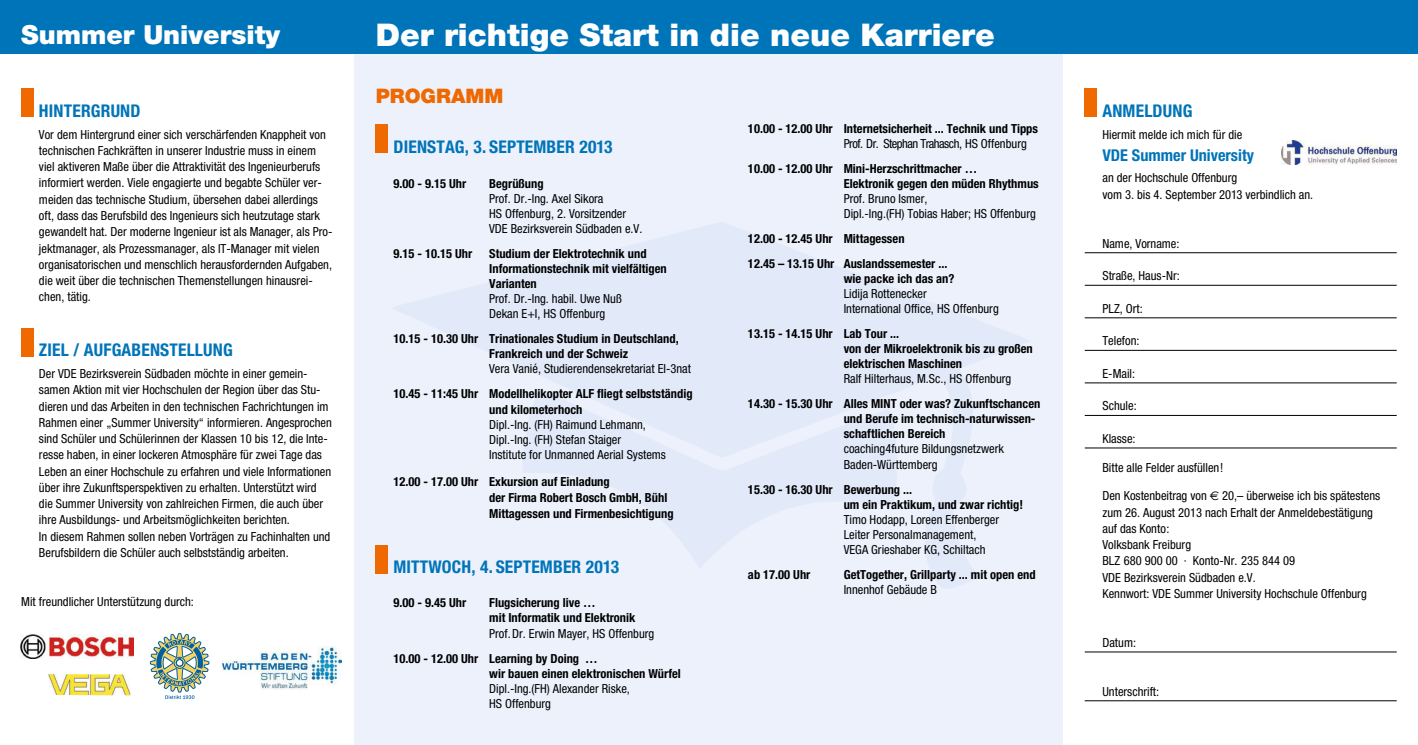
<style>
.page{position:relative;width:1418px;height:745px;background:#fff}
.page>*{position:absolute;margin:0;border:0;box-sizing:border-box;transform-origin:0 0}
.t1{font:900 31.25px "Helvetica Neue LT Std";color:#fff}
.t2{font:900 26.25px "Helvetica Neue LT Std";color:#fff}
.t3{font:900 20px "Helvetica Neue LT Std";color:#ef6800}
.t4{font:700 condensed 17.5px "Helvetica Neue LT Std";letter-spacing:.01em;color:#0074b8}
.t5{font:700 condensed 16.25px "Helvetica Neue LT Std";color:#0074b8}
.t6{font:condensed 12.5px/16.2px "Helvetica Neue LT Std";color:#000}
.t7{font:700 condensed 12.5px/15px "Helvetica Neue LT Std";color:#000}
.t8{font:condensed 12.5px "Helvetica Neue LT Std";letter-spacing:-.04em;color:#000}
.s1{font-family:"Euro Sans";font-stretch:normal}
</style>
<div class="page">
<div style="left:354px;top:50px;width:709px;height:694px;background:#ecf1fc"></div>
<div style="left:0;top:0;width:1417px;height:53px;background:#0074b8"></div>
<div style="left:21px;top:89px;width:13px;height:28px;background:#ef6800"></div>
<div style="left:21px;top:328px;width:13px;height:28px;background:#ef6800"></div>
<hr style="left:1084px;top:252px;width:312px;height:1px;background:#000">
<hr style="left:1084px;top:285px;width:312px;height:1px;background:#000">
<hr style="left:1084px;top:317px;width:312px;height:1px;background:#000">
<hr style="left:1084px;top:350px;width:312px;height:1px;background:#000">
<hr style="left:1084px;top:382px;width:312px;height:1px;background:#000">
<hr style="left:1084px;top:415px;width:312px;height:1px;background:#000">
<hr style="left:1084px;top:447px;width:312px;height:1px;background:#000">
<hr style="left:1084px;top:651px;width:312px;height:1px;background:#000">
<hr style="left:1084px;top:700px;width:312px;height:1px;background:#000">
<div style="left:1084px;top:89px;width:13px;height:28px;background:#ef6800"></div>
<img style="left:1281px;top:140px;width:115px;height:24px">
<div style="left:376px;top:124px;width:12px;height:28px;background:#ef6800"></div>
<div style="left:376px;top:544px;width:12px;height:29px;background:#ef6800"></div>
<img style="left:21px;top:634px;width:112px;height:23px">
<img style="left:48px;top:674px;width:82px;height:20px">
<svg style="left:150px;top:633px;width:59px;height:65px"></svg>
<img style="left:222px;top:646px;width:120px;height:43px">
<h2 class="t2" style="left:21px;top:19px;width:260px">Summer University</h2>
<h3 class="t4" style="left:39px;top:100px;width:103px">Hintergrund</h3>
<p class="t6" style="left:39px;top:126px;width:295px">Vor dem Hintergrund einer sich verschärfenden Knappheit von technischen Fachkräften in unserer Industrie muss in einem viel aktiveren Maße über die Attraktivität des Ingenieurberufs informiert werden. Viele engagierte und begabte Schüler ver&shy;meiden das technische Studium, übersehen dabei allerdings oft, dass das Berufsbild des Ingenieurs sich heutzutage stark gewandelt hat. Der moderne Ingenieur ist als Manager, als Pro&shy;jektmanager, als Prozessmanager, als IT-Manager mit vielen organisatorischen und menschlich herausfordernden Aufgaben, die weit über die technischen Themenstellungen hinausrei&shy;chen, tätig.</p>
<h3 class="t4" style="left:39px;top:339px;width:195px">Ziel / Aufgabenstellung</h3>
<p class="t6" style="left:39px;top:365px;width:294px">Der VDE Bezirksverein Südbaden möchte in einer gemein&shy;samen Aktion mit vier Hochschulen der Region über das Stu&shy;dieren und das Arbeiten in den technischen Fachrichtungen im Rahmen einer „Summer University“ informieren. Angesprochen sind Schüler und Schülerinnen der Klassen 10 bis 12, die Inte&shy;resse haben, in einer lockeren Atmosphäre für zwei Tage das Leben an einer Hochschule zu erfahren und viele Informationen über ihre Zukunftsperspektiven zu erhalten. Unterstützt wird die Summer University von zahlreichen Firmen, die auch über ihre Ausbildungs- und Arbeitsmöglichkeiten berichten.<br>In diesem Rahmen sollen neben Vorträgen zu Fachinhalten und Berufsbildern die Schüler auch selbstständig arbeiten.</p>
<p class="t6" style="left:21px;top:592px;width:174px">Mit freundlicher Unterstützung durch:</p>
<h1 class="t1" style="left:376px;top:16px;width:620px">Der richtige Start in die neue Karriere</h1>
<h3 class="t3" style="left:376px;top:84px;width:129px">PROGRAMM</h3>
<h3 class="t4" style="left:388px;top:136px;width:226px">Dienstag, 3. september 2013</h3>
<p class="t7" style="left:393px;top:176px;width:152px">9.00 - 9.15 Uhr Begrüßung</p>
<p class="t6" style="left:489px;top:191px;width:155px;line-height:15px">Prof. Dr.-Ing. Axel Sikora<br>HS Offenburg, 2. Vorsitzender<br>VDE Bezirksverein Südbaden e.V.</p>
<p class="t7" style="left:393px;top:246px;width:80px">9.15 - 10.15 Uhr</p>
<p class="t7" style="left:489px;top:246px;width:179px">Studium der Elektrotechnik und<br>I nformationstechnik mit vielfältigen<br>Varianten</p>
<p class="t6" style="left:489px;top:291px;width:134px;line-height:15px">Prof. Dr.-Ing. habil. Uwe Nuß<br>Dekan E+I, HS Offenburg</p>
<p class="t7" style="left:489px;top:331px;width:191px;text-indent:-96px">10.15 - 10.30 Uhr Trinationales Studium in Deutschland,<br>Frankreich und der Schweiz</p>
<p class="t6" style="left:489px;top:360px;width:203px">Vera Vanié, Studierendensekretariat EI-3nat</p>
<p class="t7" style="left:489px;top:385px;width:205px;line-height:16.2px;text-indent:-96px">10.45 - 11:45 Uhr Modellhelikopter ALF fliegt selbstständig und kilometerhoch</p>
<p class="t6" style="left:489px;top:417px;width:178px;line-height:15px">Dipl.-Ing. (FH) Raimund Lehmann,<br>Dipl.-Ing. (FH) Stefan Staiger<br>Institute for Unmanned Aerial Systems</p>
<p class="t7" style="left:489px;top:472px;width:186px;line-height:16.2px;text-indent:-96px">12.00 - 17.00 Uhr Exkursion auf Einladung<br>der Firma Robert Bosch GmbH, Bühl<br>M ittagessen und Firmenbesichtigung</p>
<h3 class="t4" style="left:388px;top:556px;width:232px">M ittwoch, 4. september 2013</h3>
<p class="t7" style="left:393px;top:595px;width:74px">9.00 - 9.45 Uhr</p>
<p class="t7" style="left:489px;top:595px;width:148px">Flugsicherung live …<br>mit Informatik und Elektronik</p>
<p class="t6" style="left:489px;top:624px;width:167px">Prof.Dr. Erwin Mayer, HS Offenburg</p>
<p class="t7" style="left:489px;top:650px;width:193px;text-indent:-96px">10.00 - 12.00 Uhr Learning by Doing …<br>wir bauen einen elektronischen Würfel</p>
<p class="t6" style="left:489px;top:680px;width:142px;line-height:15px">Dipl.-Ing.(FH) Alexander Riske,<br>HS Offenburg</p>
<p class="t7" style="left:748px;top:121px;width:291px">10.00 - 12.00 Uhr I nternetsicherheit ... Technik und Tipps</p>
<p class="t8" style="left:843px;top:136px;width:185px">Prof. Dr. Stephan Trahasch, HS Offenburg</p>
<p class="t7" style="left:843px;top:161px;width:197px;text-indent:-96px">10.00 - 12.00 Uhr M ini-Herzschrittmacher …<br>Elektronik gegen den müden Rhythmus</p>
<p class="t6" style="left:843px;top:191px;width:194px;line-height:15px">Prof. Bruno Ismer,<br>Dipl.-Ing.(FH) Tobias Haber; HS Offenburg</p>
<p class="t7" style="left:748px;top:226px;width:201px;line-height:25px">12.00 - 12.45 Uhr M ittagessen<br>12.45 – 13.15 Uhr Auslandssemester ...</p>
<p class="t7" style="left:843px;top:271px;width:112px">wie packe ich das an?</p>
<p class="t6" style="left:843px;top:286px;width:157px;line-height:15px">Lidija Rottenecker<br>International Office, HS Offenburg</p>
<p class="t7" style="left:843px;top:326px;width:190px;text-indent:-96px">13.15 - 14.15 Uhr Lab Tour ...<br>von der Mikroelektronik bis zu großen elektrischen Maschinen</p>
<p class="t6" style="left:843px;top:370px;width:169px">Ralf Hilterhaus, M.Sc., HS Offenburg</p>
<p class="t7" style="left:748px;top:396px;width:131px">14.30 - 15.30 Uhr Alles MINT</p>
<p class="t7" style="left:843px;top:396px;width:198px;text-indent:56px">oder was? Zukunftschancen und Berufe im technisch-naturwissen&shy;schaftlichen Bereich</p>
<p class="t6" style="left:843px;top:441px;width:162px;line-height:15px">coaching4future Bildungsnetzwerk<br>Baden-Württemberg</p>
<p class="t7" style="left:843px;top:481px;width:181px;text-indent:-96px">15.30 - 16.30 Uhr Bewerbung ...<br>um ein Praktikum, und zwar richtig!</p>
<p class="t6" style="left:843px;top:511px;width:157px;line-height:15px">Timo Hodapp, Loreen Effenberger<br>Leiter Personalmanagement,<br>VEGA Grieshaber KG, Schiltach</p>
<p class="t7" style="left:748px;top:566px;width:84px">ab 17.00 Uhr G</p>
<p class="t7" style="left:850px;top:566px;width:186px">etTogether, Grillparty ... mit open end</p>
<p class="t6" style="left:843px;top:580px;width:95px">Innenhof Gebäude B</p>
<h3 class="t4" style="left:1102px;top:100px;width:91px">anmeldung</h3>
<p class="t6" style="left:1102px;top:126px;width:141px">Hiermit melde ich mich für die</p>
<h3 class="t5" style="left:1102px;top:145px;width:153px">VDE Summer University</h3>
<p class="t6" style="left:1102px;top:170px;width:212px">an der Hochschule Offenburg<br>vom 3. bis 4. September 2013 verbindlich an.</p>
<p class="t6" style="left:1102px;top:235px;width:79px">Name, Vorname:</p>
<p class="t6" style="left:1102px;top:267px;width:79px">Straße, Haus-Nr:</p>
<p class="t6" style="left:1102px;top:300px;width:42px">PLZ, Ort:</p>
<p class="t6" style="left:1102px;top:332px;width:39px">Telefon:</p>
<p class="t6" style="left:1102px;top:365px;width:34px">E-Mail:</p>
<p class="t6" style="left:1102px;top:397px;width:36px">Schule:</p>
<p class="t6" style="left:1102px;top:430px;width:35px">Klasse:</p>
<p class="t6" style="left:1102px;top:458px;width:122px">Bitte alle Felder ausfüllen!</p>
<p class="t6" style="left:1102px;top:487px;width:279px">Den Kostenbeitrag von <span class="s1">E</span> 20,– überweise ich bis spätestens zum 26. August 2013 nach Erhalt der Anmeldebestätigung auf das Konto:<br>Volksbank Freiburg<br>BLZ 680 900 00 · Konto-Nr. 235 844 09<br>VDE Bezirksverein Südbaden e.V.<br>Kennwort: VDE Summer University Hochschule Offenburg</p>
<p class="t6" style="left:1102px;top:633px;width:35px">Datum:</p>
<p class="t6" style="left:1102px;top:682px;width:58px">Unterschrift:</p>
</div>
